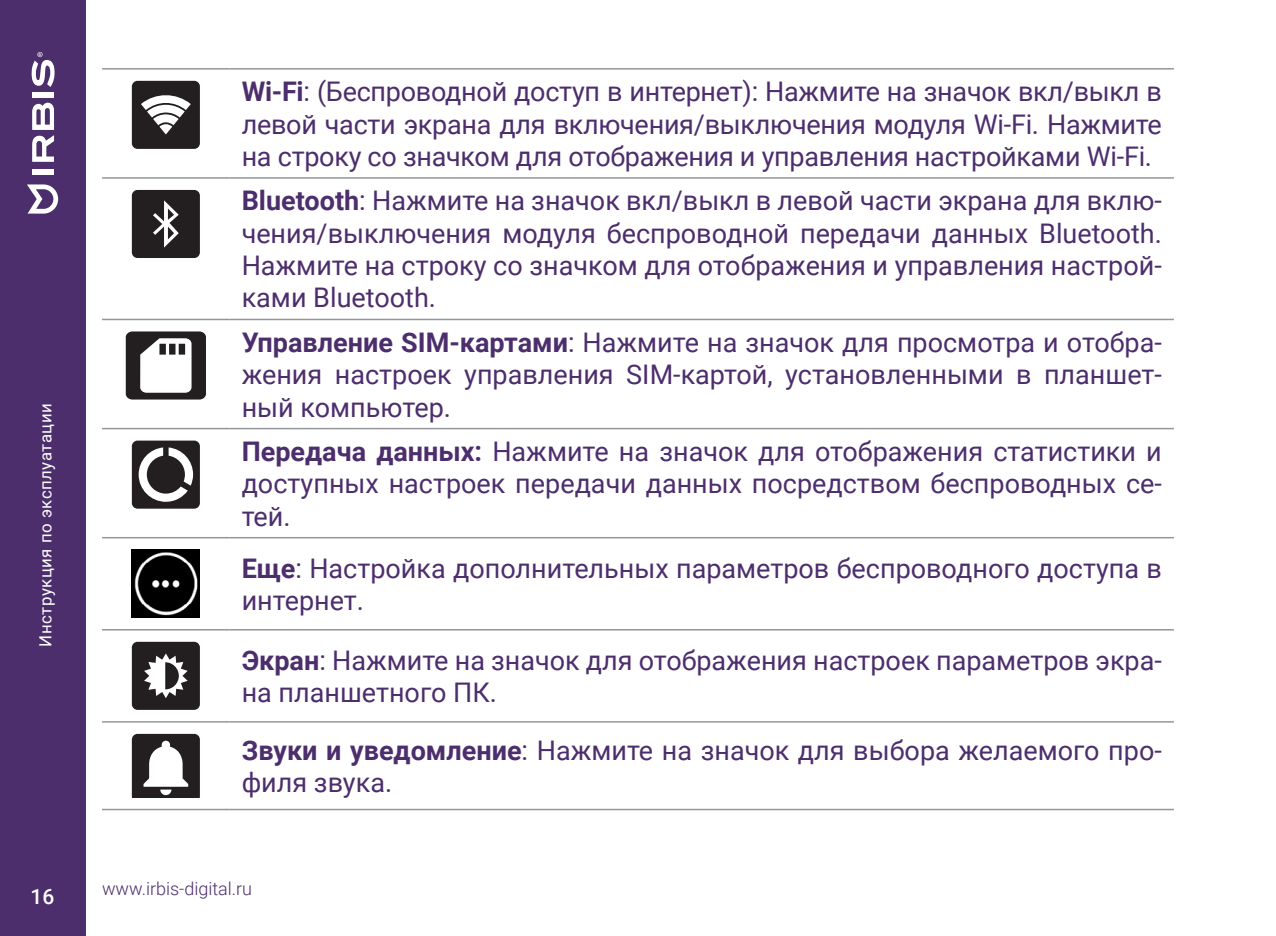
<style>
.page{position:relative;width:1276px;height:936px;background:#fff}
.page>*{position:absolute;margin:0;border:0;box-sizing:border-box;transform-origin:0 0}
.t1{font:27px/32.4px "Roboto";color:#4d2e6d;text-align:justify}
.t2{font:500 21px "Roboto";color:#fff}
.t3{font:300 18px "Roboto";color:#4d2e6d}
.t4{font:16.8px "Roboto";letter-spacing:.03em;color:#fff}
.s1{font-weight:700}
</style>
<div class="page">
<div style="left:0;top:0;width:85px;height:935px;background:#4d2e6d"></div>
<svg style="left:27px;top:184px;width:31px;height:29px"></svg>
<svg style="left:32px;top:102px;width:22px;height:60px"></svg>
<div style="left:32px;top:169px;width:22px;height:5px;background:#fff"></div>
<div style="left:32px;top:92px;width:22px;height:5px;background:#fff"></div>
<svg style="left:31px;top:52px;width:24px;height:35px"></svg>
<hr style="left:102px;top:319px;width:128px;height:1px;background:#939598">
<hr style="left:230px;top:319px;width:944px;height:1px;background:#939598">
<hr style="left:102px;top:68px;width:128px;height:2px;background:#939598">
<hr style="left:230px;top:68px;width:944px;height:2px;background:#939598">
<hr style="left:102px;top:177px;width:128px;height:2px;background:#939598">
<hr style="left:230px;top:177px;width:944px;height:2px;background:#939598">
<hr style="left:102px;top:428px;width:128px;height:1px;background:#939598">
<hr style="left:230px;top:428px;width:944px;height:1px;background:#939598">
<hr style="left:102px;top:537px;width:128px;height:1px;background:#939598">
<hr style="left:230px;top:537px;width:944px;height:1px;background:#939598">
<hr style="left:102px;top:629px;width:128px;height:1px;background:#939598">
<hr style="left:230px;top:629px;width:944px;height:1px;background:#939598">
<hr style="left:102px;top:721px;width:128px;height:1px;background:#939598">
<hr style="left:230px;top:721px;width:944px;height:1px;background:#939598">
<hr style="left:102px;top:808px;width:128px;height:2px;background:#939598">
<hr style="left:230px;top:808px;width:944px;height:2px;background:#939598">
<div style="left:132px;top:81px;width:68px;height:68px;background:#231f20;border-radius:6px"></div>
<svg style="left:141px;top:95px;width:50px;height:39px"></svg>
<div style="left:132px;top:190px;width:68px;height:68px;background:#231f20;border-radius:6px"></div>
<svg style="left:153px;top:200px;width:26px;height:47px"></svg>
<div style="left:126px;top:331px;width:80px;height:68px;background:#231f20;border-radius:6px"></div>
<svg style="left:140px;top:338px;width:51px;height:55px"></svg>
<div style="left:132px;top:440px;width:68px;height:68px;background:#231f20;border-radius:6px"></div>
<svg style="left:139px;top:447px;width:54px;height:54px"></svg>
<img style="left:132px;top:549px;width:68px;height:68px">
<div style="left:132px;top:641px;width:68px;height:68px;background:#231f20;border-radius:6px"></div>
<svg style="left:144px;top:653px;width:44px;height:45px"></svg>
<svg style="left:132px;top:733px;width:68px;height:64px"></svg>
<p class="t4" style="left:34px;top:646px;width:245px;rotate:-90deg">Инструкция по эксплуатации</p>
<p class="t1" style="left:242px;top:74px;width:921px"><span class="s1">Wi-Fi</span>: (Беспроводной доступ в интернет): Нажмите на значок вкл/выкл в левой части экрана для включения/выключения модуля Wi-Fi. Нажмите на строку со значком для отображения и управления настройками Wi-Fi.</p>
<p class="t1" style="left:242px;top:183px;width:921px"><span class="s1">Bluetooth</span>: Нажмите на значок вкл/выкл в левой части экрана для вклю&shy;чения/выключения модуля беспроводной передачи данных Bluetooth.<br>Нажмите на строку со значком для отображения и управления настрой&shy;ками Bluetooth.</p>
<p class="t1" style="left:242px;top:325px;width:921px"><span class="s1">Управление SIM-картами</span>: Нажмите на значок для просмотра и отобра&shy;жения настроек управления SIM-картой, установленными в планшет&shy;ный компьютер.</p>
<p class="t1" style="left:242px;top:434px;width:921px"><span class="s1">Передача данных:</span> Нажмите на значок для отображения статистики и доступных настроек передачи данных посредством беспроводных се&shy;тей.</p>
<p class="t1" style="left:242px;top:551px;width:921px"><span class="s1">Еще</span>: Настройка дополнительных параметров беспроводного доступа в интернет.</p>
<p class="t1" style="left:242px;top:643px;width:921px"><span class="s1">Экран</span>: Нажмите на значок для отображения настроек параметров экра&shy;на планшетного ПК.</p>
<p class="t1" style="left:242px;top:732px;width:921px"><span class="s1">Звуки и уведомление</span>: Нажмите на значок для выбора желаемого про&shy;филя звука.</p>
<p class="t2" style="left:31px;top:882px;width:25px">16</p>
<p class="t3" style="left:102px;top:876px;width:152px">www.irbis-digital.ru</p>
</div>
